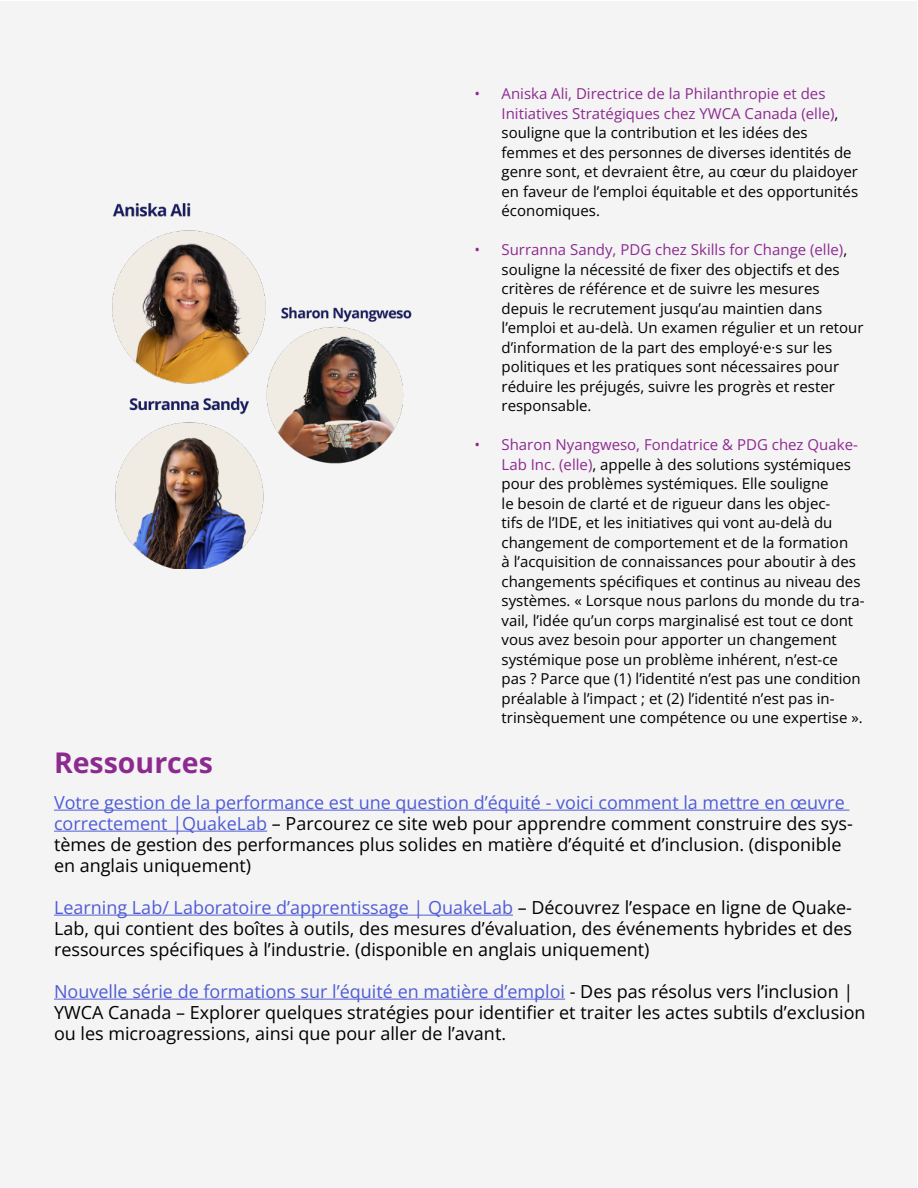
<style>
.page{position:relative;width:918px;height:1188px;background:#fff}
.page>*{position:absolute;margin:0;border:0;box-sizing:border-box;transform-origin:0 0}
.t1{font:700 28.5px "Open Sans";color:#8d2a90}
.t2{font:18px/21px "Open Sans";color:#000}
.t3{font:15px/19.5px "Open Sans";color:#000}
.s1{color:#8d2a90}
.s2{color:#4f5cd6}
</style>
<div class="page">
<div style="left:1px;top:1px;width:916px;height:1186px;background:#f4f4f4"></div>
<hr style="left:54px;top:810px;width:795px;height:1px;background:#4f5cd6">
<hr style="left:54px;top:831px;width:213px;height:1px;background:#4f5cd6">
<hr style="left:54px;top:915px;width:459px;height:1px;background:#4f5cd6">
<hr style="left:54px;top:999px;width:511px;height:1px;background:#4f5cd6">
<img style="left:112px;top:203px;width:300px;height:365px">
<div style="left:110px;top:221px;width:39px;height:9px;background:#f4f4f4"></div>
<div style="left:274px;top:322px;width:40px;height:10px;background:#f4f4f4"></div>
<div style="left:126px;top:415px;width:39px;height:9px;background:#f4f4f4"></div>
<p class="t3" style="left:502px;top:84px;width:358px;text-indent:-27px"><span class="s1">• Aniska Ali, Directrice de la Philanthropie et des Initiatives Stratégiques chez YWCA Canada (elle)</span>, souligne que la contribution et les idées des femmes et des personnes de diverses identités de genre sont, et devraient être, au cœur du plaidoyer en faveur de l’emploi équitable et des opportunités économiques.</p>
<p class="t3" style="left:502px;top:240px;width:364px;text-indent:-27px"><span class="s1">• Surranna Sandy, PDG chez Skills for Change (elle)</span>, souligne la nécessité de fixer des objectifs et des critères de référence et de suivre les mesures depuis le recrutement jusqu’au maintien dans l’emploi et au-delà. Un examen régulier et un retour d’information de la part des employé·e·s sur les politiques et les pratiques sont nécessaires pour réduire les préjugés, suivre les progrès et rester responsable.</p>
<p class="t3" style="left:502px;top:435px;width:365px;text-indent:-27px"><span class="s1">• Sharon Nyangweso, Fondatrice &amp; PDG chez Quake-Lab Inc. (elle)</span>, appelle à des solutions systémiques pour des problèmes systémiques. Elle souligne<br>le besoin de clarté et de rigueur dans les objec-<br>tifs de l’IDE, et les initiatives qui vont au-delà du changement de comportement et de la formation<br>à l’acquisition de connaissances pour aboutir à des changements spécifiques et continus au niveau des systèmes. « Lorsque nous parlons du monde du tra&shy;vail, l’idée qu’un corps marginalisé est tout ce dont vous avez besoin pour apporter un changement systémique pose un problème inhérent, n’est-ce pas ? Parce que (1) l’identité n’est pas une condition préalable à l’impact ; et (2) l’identité n’est pas in&shy;trinsèquement une compétence ou une expertise ».</p>
<h1 class="t1" style="left:54px;top:743px;width:160px">Ressources</h1>
<p class="t2" style="left:54px;top:792px;width:800px"><span class="s2">Votre gestion de la performance est une question d’équité - voici comment la mettre en œuvre correctement |QuakeLab</span> – Parcourez ce site web pour apprendre comment construire des sys&shy;tèmes de gestion des performances plus solides en matière d’équité et d’inclusion. (disponible en anglais uniquement)</p>
<p class="t2" style="left:54px;top:897px;width:800px;text-align:justify"><span class="s2">Learning Lab/ Laboratoire d’apprentissage | QuakeLab</span> – Découvrez l’espace en ligne de Quake-Lab, qui contient des boîtes à outils, des mesures d’évaluation, des événements hybrides et des ressources spécifiques à l’industrie. (disponible en anglais uniquement)</p>
<p class="t2" style="left:54px;top:981px;width:813px"><span class="s2">Nouvelle série de formations sur l’équité en matière d’emploi</span> - Des pas résolus vers l’inclusion |<br>YWCA Canada – Explorer quelques stratégies pour identifier et traiter les actes subtils d’exclusion ou les microagressions, ainsi que pour aller de l’avant.</p>
</div>
